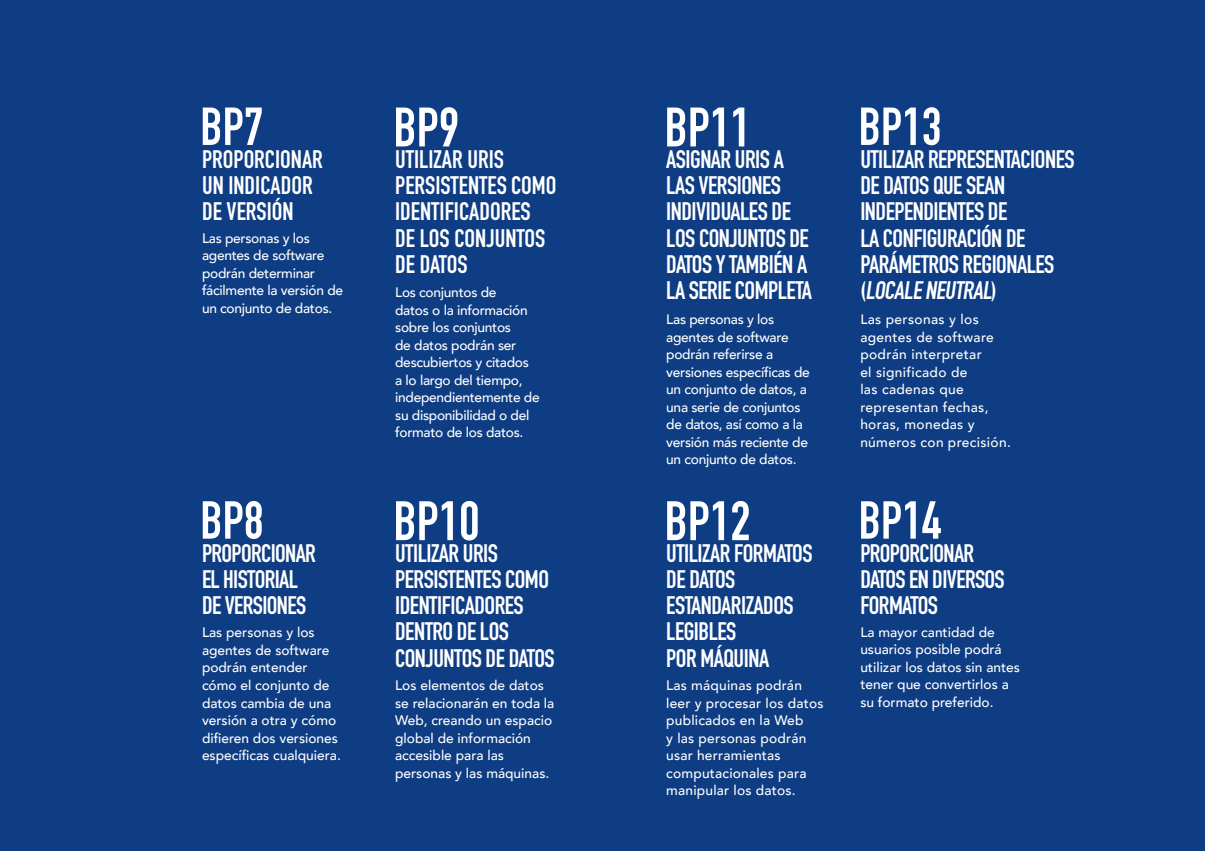
<style>
.page{position:relative;width:1205px;height:851px;background:#fff}
.page>*{position:absolute;margin:0;border:0;box-sizing:border-box;transform-origin:0 0}
.t1{font:700 54.62px "DIN Condensed";color:#fff}
.t2{font:700 52.5px "DIN Condensed";color:#fff}
.t3{font:700 25px/26.2px "DIN Condensed";letter-spacing:-.02em;color:#fff}
.t4{font:700 25px/26.2px "DIN Condensed";color:#fff}
.t5{font:500 13.75px/17.5px "Avenir";color:#fff}
.t6{font:500 13.75px/17.5px "Avenir";letter-spacing:-.02em;color:#fff}
.t7{font:500 13.75px/17.5px "Avenir";letter-spacing:.025em;color:#fff}
</style>
<div class="page">
<div style="left:0;top:0;width:1205px;height:850px;background:#0f3d84"></div>
<p class="t2" style="left:200px;top:91px;width:65px">BP7</p>
<p class="t4" style="left:202px;top:146px;width:122px">PROPORCIONAR<br>UN INDICADOR</p>
<p class="t4" style="left:202px;top:198px;width:93px">DE VERSIÓN</p>
<p class="t6" style="left:202px;top:228px;width:143px">Las personas y los agentes de software podrán determinar fácilmente la versión de un conjunto de datos.</p>
<p class="t2" style="left:200px;top:485px;width:65px">BP8</p>
<p class="t3" style="left:202px;top:539px;width:115px">PROPORCIONAR<br>EL HISTORIAL<br>DE VERSIONES</p>
<p class="t5" style="left:202px;top:623px;width:140px">Las personas y los agentes de software podrán entender cómo el conjunto de datos cambia de una versión a otra y cómo difieren dos versiones específicas cualquiera.</p>
<p class="t1" style="left:393px;top:90px;width:67px">BP9</p>
<p class="t4" style="left:395px;top:146px;width:163px">UTILIZAR URIS<br>PERSISTENTES COMO<br>IDENTIFICADORES</p>
<p class="t4" style="left:395px;top:224px;width:152px">DE LOS CONJUNTOS</p>
<p class="t3" style="left:395px;top:251px;width:74px">DE DATOS</p>
<p class="t6" style="left:395px;top:283px;width:146px">Los conjuntos de<br>datos o la información sobre los conjuntos<br>de datos podrán ser descubiertos y citados<br>a lo largo del tiempo, independientemente de su disponibilidad o del formato de los datos.</p>
<p class="t1" style="left:393px;top:484px;width:88px">BP10</p>
<p class="t3" style="left:395px;top:539px;width:161px">UTILIZAR URIS<br>PERSISTENTES COMO<br>IDENTIFICADORES<br>DENTRO DE LOS<br>CONJUNTOS DE DATOS</p>
<p class="t5" style="left:395px;top:676px;width:161px">Los elementos de datos se relacionarán en toda la<br>Web, creando un espacio global de información accesible para las personas y las máquinas.</p>
<p class="t1" style="left:664px;top:90px;width:88px">BP11</p>
<p class="t3" style="left:666px;top:146px;width:147px">ASIGNAR URIS A<br>LAS VERSIONES<br>INDIVIDUALES DE<br>LOS CONJUNTOS DE<br>DATOS Y TAMBIÉN A<br>LA SERIE COMPLETA</p>
<p class="t6" style="left:666px;top:310px;width:145px">Las personas y los agentes de software podrán referirse a versiones específicas de un conjunto de datos, a una serie de conjuntos de datos, así como a la versión más reciente de un conjunto de datos.</p>
<p class="t1" style="left:664px;top:484px;width:88px">BP12</p>
<p class="t3" style="left:666px;top:539px;width:148px">UTILIZAR FORMATOS<br>DE DATOS<br>ESTANDARIZADOS<br>LEGIBLES</p>
<p class="t3" style="left:666px;top:644px;width:104px">POR MÁQUINA</p>
<p class="t5" style="left:666px;top:676px;width:159px">Las máquinas podrán leer y procesar los datos publicados en la Web<br>y las personas podrán usar herramientas computacionales para manipular los datos.</p>
<p class="t2" style="left:858px;top:91px;width:84px">BP13</p>
<p class="t3" style="left:860px;top:146px;width:216px">UTILIZAR REPRESENTACIONES<br>DE DATOS QUE SEAN<br>INDEPENDIENTES DE<br>LA CONFIGURACIÓN DE<br>PARÁMETROS REGIONALES<br>( LOCALENEUTRAL)</p>
<p class="t7" style="left:860px;top:310px;width:152px">Las personas y los agentes de software podrán interpretar<br>el significado de<br>las cadenas que representan fechas, horas, monedas y números con precisión.</p>
<p class="t2" style="left:858px;top:485px;width:84px">BP14</p>
<p class="t3" style="left:860px;top:539px;width:146px">PROPORCIONAR<br>DATOS EN DIVERSOS<br>FORMATOS</p>
<p class="t5" style="left:860px;top:622px;width:161px">La mayor cantidad de usuarios posible podrá utilizar los datos sin antes tener que convertirlos a su formato preferido.</p>
</div>
